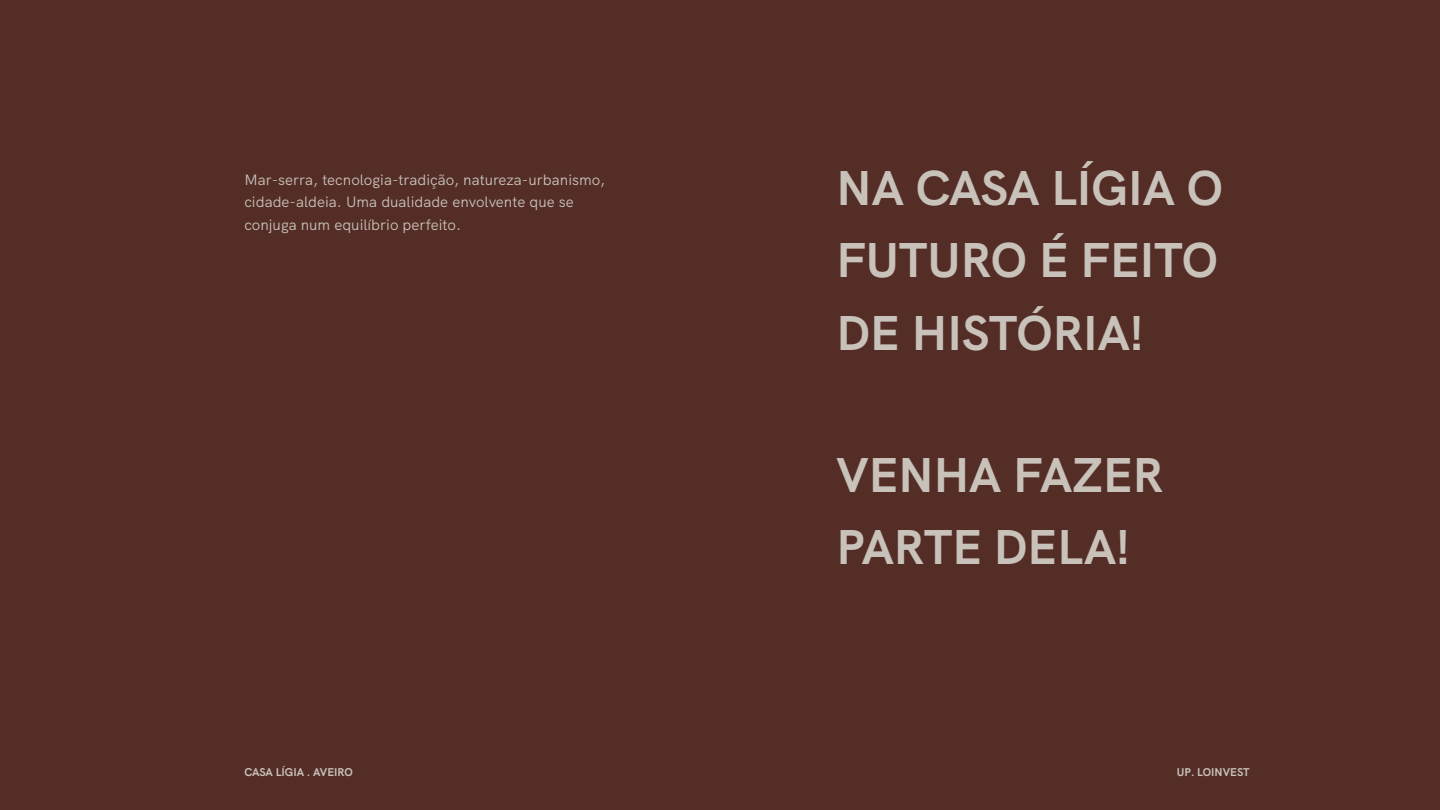
<style>
.page{position:relative;width:1440px;height:810px;background:#542e26}
.page>*{position:absolute;margin:0;border:0;box-sizing:border-box;transform-origin:0 0}
.t1{font:700 48.75px/72px "HK Grotesk";color:#c9c2bb;text-align:justify}
.t2{font:15px/22.5px "HK Grotesk";color:#c9c2bb}
.t3{font:700 11.25px "HK Grotesk";color:#c9c2bb}
</style>
<div class="page">
<p class="t2" style="left:244px;top:167px;width:362px">Mar-serra, tecnologia-tradição, natureza-urbanismo, cidade-aldeia. Uma dualidade envolvente que se conjuga num equilíbrio perfeito.</p>
<h1 class="t1" style="left:837px;top:148px;width:388px">NA CASA LÍGIA O FUTURO É FEITO DE HISTÓRIA!</h1>
<h1 class="t1" style="left:837px;top:435px;width:328px">VENHA FAZER<br>PARTE DELA!</h1>
<p class="t3" style="left:244px;top:764px;width:110px">CASA LÍGIA . AVEIRO</p>
<p class="t3" style="left:1177px;top:764px;width:74px">UP. LOINVEST</p>
</div>
